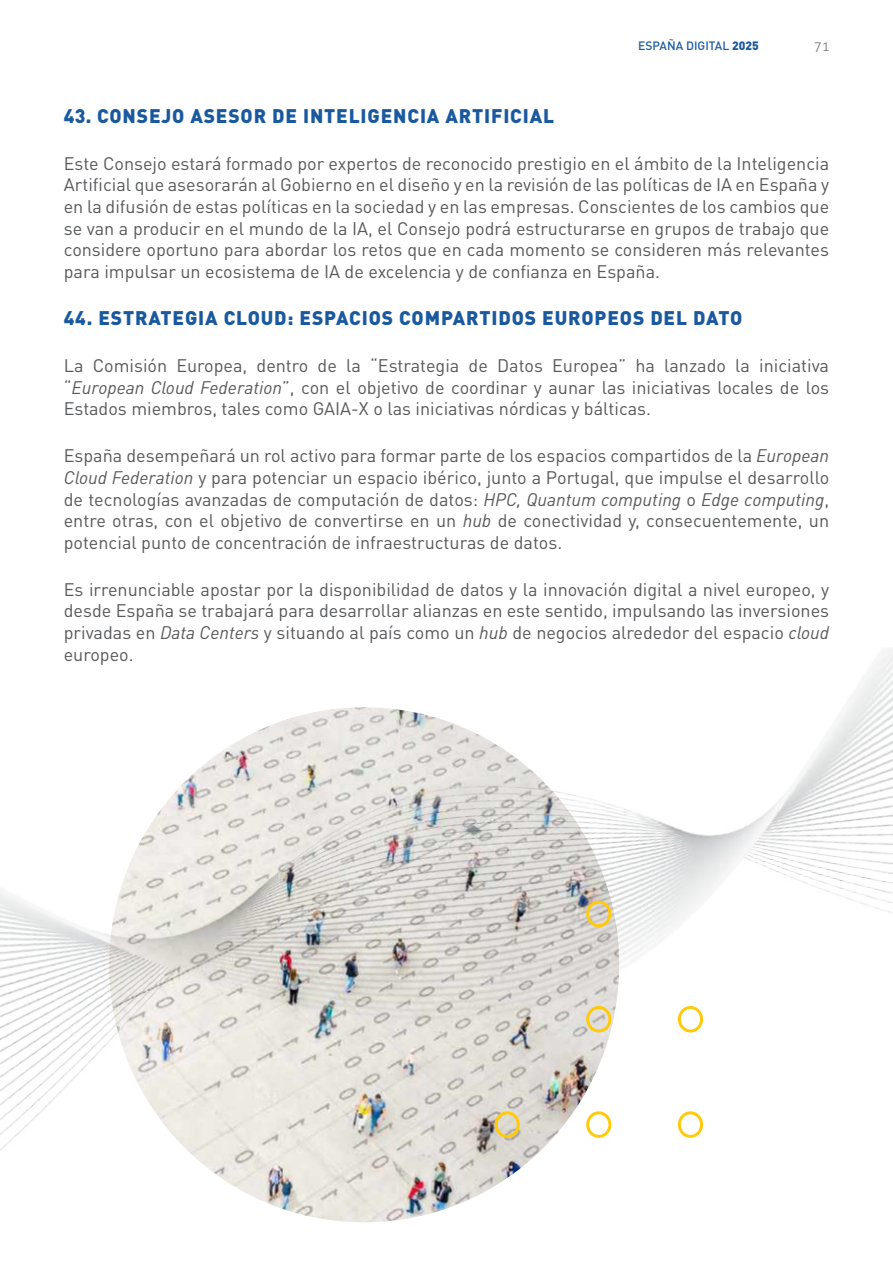
<style>
.page{position:relative;width:893px;height:1263px;background:#fff}
.page>*{position:absolute;margin:0;border:0;box-sizing:border-box;transform-origin:0 0}
.t1{font:900 19.5px "DIN";letter-spacing:.045em;color:#1b599e}
.t2{font:18px/21.6px "DIN Pro";color:#57585a;text-align:justify}
.t3{font:300 13.5px "Aller";color:#76787b}
.t4{font:500 12px "DIN Pro";color:#1b599e}
.s1{font-weight:900}
.s2{font-style:italic}
</style>
<div class="page">
<img style="left:0;top:648px;width:893px;height:575px">
<img style="left:109px;top:707px;width:510px;height:515px">
<svg style="left:493px;top:899px;width:211px;height:240px"></svg>
<p class="t4" style="left:638px;top:36px;width:122px">ESPAÑA DIGITAL <span class="s1">2025</span></p>
<p class="t3" style="left:814px;top:38px;width:18px">71</p>
<p class="t1" style="left:64px;top:103px;width:492px">43. CONSEJO ASESOR DE INTELIGENCIA ARTIFICIAL</p>
<p class="t2" style="left:64px;top:152px;width:767px">Este Consejo estará formado por expertos de reconocido prestigio en el ámbito de la Inteligencia Artificial que asesorarán al Gobierno en el diseño y en la revisión de las políticas de IA en España y en la difusión de estas políticas en la sociedad y en las empresas. Conscientes de los cambios que se van a producir en el mundo de la IA, el Consejo podrá estructurarse en grupos de trabajo que considere oportuno para abordar los retos que en cada momento se consideren más relevantes para impulsar un ecosistema de IA de excelencia y de confianza en España.</p>
<p class="t1" style="left:64px;top:305px;width:680px">44. ESTRATEGIA CLOUD: ESPACIOS COMPARTIDOS EUROPEOS DEL DATO</p>
<p class="t2" style="left:64px;top:354px;width:767px">La Comisión Europea, dentro de la “Estrategia de Datos Europea” ha lanzado la iniciativa “<span class="s2">European Cloud Federation</span>”, con el objetivo de coordinar y aunar las iniciativas locales de los Estados miembros, tales como GAIA-X o las iniciativas nórdicas y bálticas.</p>
<p class="t2" style="left:64px;top:444px;width:767px">España desempeñará un rol activo para formar parte de los espacios compartidos de la <span class="s2">European Cloud Federation</span> y para potenciar un espacio ibérico, junto a Portugal, que impulse el desarrollo de tecnologías avanzadas de computación de datos: <span class="s2">HPC, Quantum computing</span> o <span class="s2">Edge computing</span>, entre otras, con el objetivo de convertirse en un <span class="s2">hub</span> de conectividad y, consecuentemente, un potencial punto de concentración de infraestructuras de datos.</p>
<p class="t2" style="left:64px;top:578px;width:767px">Es irrenunciable apostar por la disponibilidad de datos y la innovación digital a nivel europeo, y desde España se trabajará para desarrollar alianzas en este sentido, impulsando las inversiones privadas en <span class="s2">Data Centers</span> y situando al país como un <span class="s2">hub</span> de negocios alrededor del espacio <span class="s2">cloud </span>europeo.</p>
</div>
